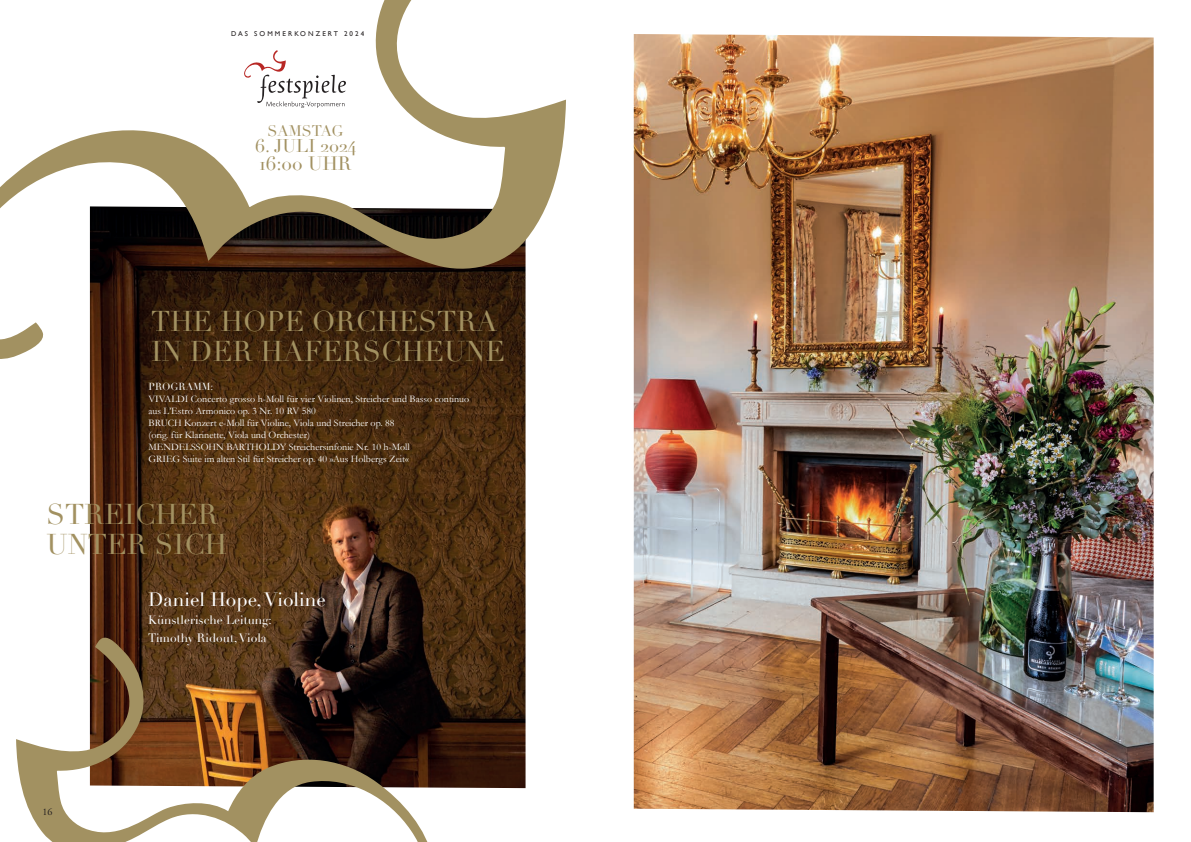
<style>
.page{position:relative;width:1191px;height:842px;background:#fff}
.page>*{position:absolute;margin:0;border:0;box-sizing:border-box;transform-origin:0 0}
.t1{font:28px/30px "Didot";color:#a29161}
.t2{font:19px "Didot";color:#fff}
.t3{font:19px "Didot";color:#a29161}
.t4{font:18px "Didot";color:#a29161}
.t5{font:15px "Didot";color:#a29161}
.t6{font:12px/18px "Didot";color:#fff}
.t7{font:10px/12px "Garamond";color:#fff}
.t8{font:10px "Didot";color:#fff}
.t9{font:10px "Adobe Garamond Pro";color:#231f20}
.t10{font:7px "Gill Sans";letter-spacing:.3em;color:#231f20}
</style>
<div class="page">
<img style="left:90px;top:362px;width:435px;height:426px">
<img style="left:634px;top:34px;width:519px;height:778px">
<svg style="left:0;top:0;width:566px;height:362px"></svg>
<svg style="left:16px;top:635px;width:421px;height:207px"></svg>
<p class="t10" style="left:231px;top:30px;width:135px">DAS SOMMERKONZERT 2024</p>
<h3 class="t5" style="left:267px;top:122px;width:77px">SAMSTAG</h3>
<h3 class="t4" style="left:255px;top:135px;width:102px">6. JULI 2024</h3>
<h2 class="t3" style="left:259px;top:152px;width:94px">16:00 UHR</h2>
<h1 class="t1" style="left:151px;top:307px;width:356px">THE HOPE ORCHESTRA<br>IN DER HAFERSCHEUNE</h1>
<p class="t8" style="left:148px;top:381px;width:66px">PROGRAMM:</p>
<p class="t7" style="left:148px;top:393px;width:322px">VIVALDI Concerto grosso h-Moll für vier Violinen, Streicher und Basso continuo aus L’Estro Armonico op. 3 Nr. 10 RV 580<br>BRUCH Konzert e-Moll für Violine, Viola und Streicher op. 88<br>(orig. für Klarinette, Viola und Orchester)<br>MENDELSSOHN BARTHOLDY Streichersinfonie Nr. 10 h-Moll<br>GRIEG Suite im alten Stil für Streicher op. 40 »Aus Holbergs Zeit«</p>
<h1 class="t1" style="left:46px;top:500px;width:182px">STREICHER<br>UNTER SICH</h1>
<p class="t9" style="left:43px;top:806px;width:11px">16</p>
<h2 class="t2" style="left:148px;top:588px;width:179px">Daniel Hope, Violine</h2>
<p class="t6" style="left:148px;top:611px;width:125px">Künstlerische Leitung:<br>Timothy Ridout, Viola</p>
</div>
